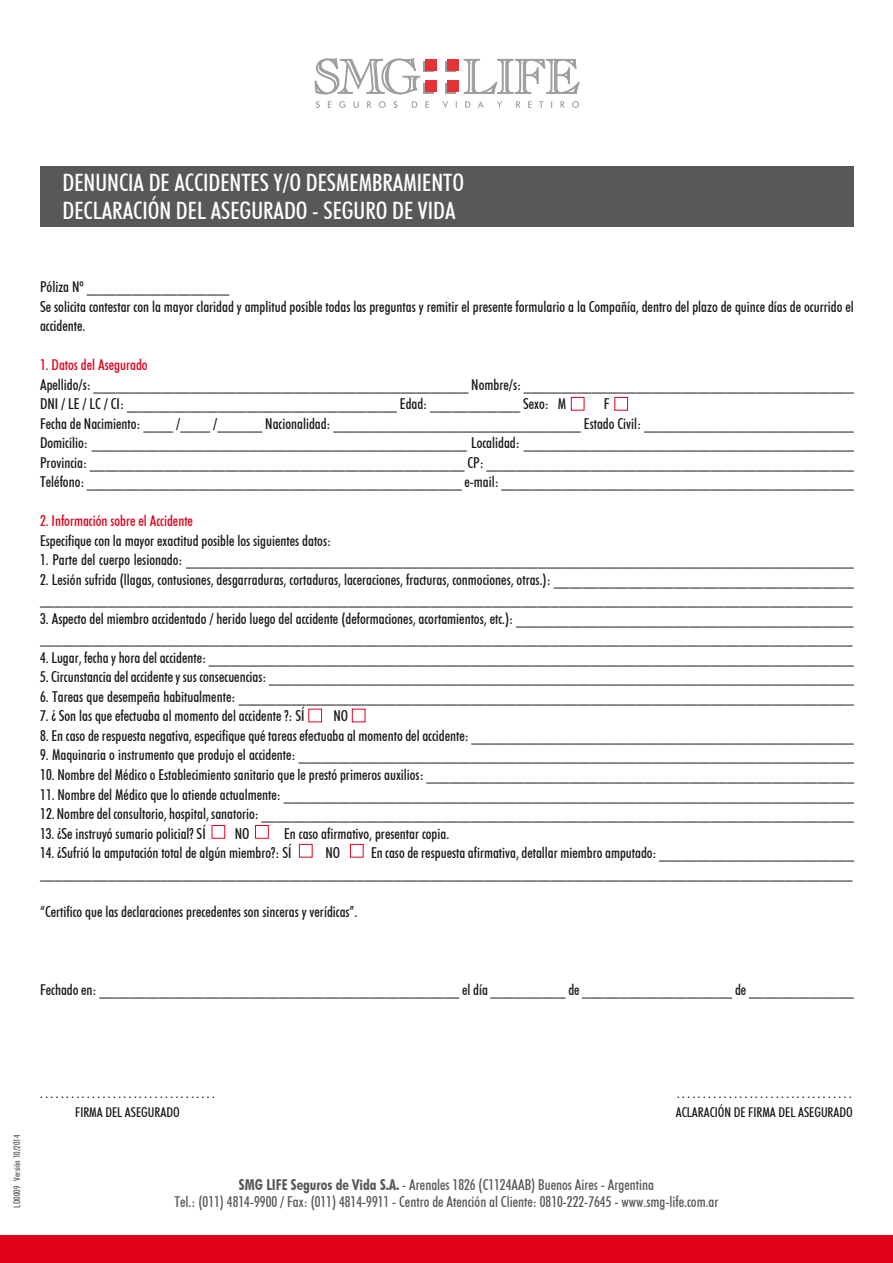
<style>
.page{position:relative;width:893px;height:1263px;background:#fff}
.page>*{position:absolute;margin:0;border:0;box-sizing:border-box;transform-origin:0 0}
.t1{font:500 condensed 24px/28.8px "Futura BT";color:#fff}
.t2{font:500 condensed 15px/19.5px "Futura BT";color:#1a171c}
.t3{font:500 condensed 15px/17.2px "Futura BT";color:#58585a;text-align:center}
.t4{font:500 condensed 15px "Futura BT";color:#e2001a}
.t5{font:500 condensed 13.5px/19px "Futura BT";color:#1a171c}
.t6{font:500 condensed 9px "Futura BT";color:#58585a}
.s1{font-weight:700}
</style>
<div class="page">
<svg style="left:315px;top:58px;width:105px;height:36px"></svg>
<div style="left:423px;top:61px;width:11px;height:11px;background:#9c9e9f"></div>
<div style="left:425px;top:59px;width:11px;height:12px;background:#e53138"></div>
<div style="left:423px;top:83px;width:11px;height:11px;background:#9c9e9f"></div>
<div style="left:425px;top:81px;width:11px;height:11px;background:#e53138"></div>
<svg style="left:445px;top:83px;width:11px;height:11px"></svg>
<div style="left:448px;top:81px;width:11px;height:11px;background:#e53138"></div>
<svg style="left:445px;top:61px;width:11px;height:11px"></svg>
<div style="left:448px;top:59px;width:11px;height:12px;background:#e53138"></div>
<svg style="left:464px;top:59px;width:116px;height:35px"></svg>
<svg style="left:316px;top:101px;width:263px;height:7px"></svg>
<div style="left:40px;top:167px;width:814px;height:60px;background:#58585a"></div>
<div style="left:0;top:1235px;width:893px;height:28px;background:#e2001a"></div>
<div style="left:571px;top:397px;width:13px;height:14px;background:#fff;border:1px solid #e2001a"></div>
<div style="left:614px;top:397px;width:14px;height:14px;background:#fff;border:1px solid #e2001a"></div>
<div style="left:308px;top:709px;width:14px;height:13px;background:#fff;border:1px solid #e2001a"></div>
<div style="left:352px;top:709px;width:13px;height:13px;background:#fff;border:1px solid #e2001a"></div>
<div style="left:212px;top:825px;width:13px;height:14px;background:#fff;border:1px solid #e2001a"></div>
<div style="left:255px;top:825px;width:14px;height:14px;background:#fff;border:1px solid #e2001a"></div>
<div style="left:299px;top:844px;width:14px;height:13px;background:#fff;border:1px solid #e2001a"></div>
<div style="left:350px;top:844px;width:14px;height:13px;background:#fff;border:1px solid #e2001a"></div>
<h1 class="t1" style="left:63px;top:167px;width:403px">DENUNCIA DE ACCIDENTES Y/O DESMEMBRAMIENTO<br>DECLARACIÓN DEL ASEGURADO - SEGURO DE VIDA</h1>
<p class="t2" style="left:40px;top:277px;width:815px">Póliza Nº ___________________<br>Se solicita contestar con la mayor claridad y amplitud posible todas las preguntas y remitir el presente formulario a la Compañía, dentro del plazo de quince días de ocurrido el accidente.</p>
<p class="t4" style="left:40px;top:356px;width:109px">1. Datos del Asegurado</p>
<p class="t2" style="left:40px;top:375px;width:815px">Apellido/s: __________________________________________________ Nombre/s: ____________________________________________<br>DNI / LE / LC / CI: ____________________________________ Edad: ____________ Sexo: M</p>
<p class="t2" style="left:40px;top:394px;width:815px;text-indent:564px">F<br>Fecha de Nacimiento: ____ /____ /______ Nacionalidad: _________________________________ Estado Civil: ____________________________ Domicilio: __________________________________________________ Localidad: ____________________________________________ Provincia: __________________________________________________ CP: _________________________________________________ Teléfono: __________________________________________________ e-mail: _______________________________________________</p>
<p class="t4" style="left:40px;top:512px;width:154px">2. Información sobre el Accidente</p>
<p class="t2" style="left:40px;top:531px;width:293px">Especifique con la mayor exactitud posible los siguientes datos:</p>
<p class="t2" style="left:40px;top:550px;width:815px">1. Parte del cuerpo lesionado: _________________________________________________________________________________________</p>
<p class="t2" style="left:40px;top:570px;width:815px">2. Lesión sufrida (llagas, contusiones, desgarraduras, cortaduras, laceraciones, fracturas, conmociones, otras.): ________________________________________ ____________________________________________________________________________________________________________</p>
<p class="t2" style="left:40px;top:609px;width:815px">3. Aspecto del miembro accidentado / herido luego del accidente (deformaciones, acortamientos, etc.): _____________________________________________ ____________________________________________________________________________________________________________</p>
<p class="t2" style="left:40px;top:648px;width:815px">4. Lugar, fecha y hora del accidente: ______________________________________________________________________________________</p>
<p class="t2" style="left:40px;top:667px;width:815px">5. Circunstancia del accidente y sus consecuencias: ______________________________________________________________________________</p>
<p class="t2" style="left:40px;top:687px;width:815px">6. Tareas que desempeña habitualmente: __________________________________________________________________________________</p>
<p class="t2" style="left:40px;top:706px;width:266px">7. ¿ Son las que efectuaba al momento del accidente ?: SÍ</p>
<p class="t2" style="left:334px;top:706px;width:16px">NO</p>
<p class="t2" style="left:40px;top:726px;width:815px">8. En caso de respuesta negativa, especifique qué tareas efectuaba al momento del accidente: ___________________________________________________</p>
<p class="t2" style="left:40px;top:745px;width:815px">9. Maquinaria o instrumento que produjo el accidente: __________________________________________________________________________</p>
<p class="t2" style="left:40px;top:765px;width:815px">10. Nombre del Médico o Establecimiento sanitario que le prestó primeros auxilios: _________________________________________________________</p>
<p class="t2" style="left:40px;top:784px;width:815px">11. Nombre del Médico que lo atiende actualmente: ____________________________________________________________________________</p>
<p class="t2" style="left:40px;top:804px;width:815px">12. Nombre del consultorio, hospital, sanatorio: _______________________________________________________________________________</p>
<p class="t2" style="left:40px;top:823px;width:167px">13. ¿Se instruyó sumario policial? SÍ</p>
<p class="t2" style="left:235px;top:823px;width:16px">NO</p>
<p class="t2" style="left:284px;top:823px;width:167px">En caso afirmativo, presentar copia.</p>
<p class="t2" style="left:40px;top:843px;width:253px">14. ¿Sufrió la amputación total de algún miembro?: SÍ</p>
<p class="t2" style="left:325px;top:843px;width:16px">NO</p>
<p class="t2" style="left:40px;top:843px;width:816px;text-align:right">En caso de respuesta afirmativa, detallar miembro amputado: __________________________ ____________________________________________________________________________________________________________</p>
<p class="t2" style="left:40px;top:901px;width:319px">“Certifico que las declaraciones precedentes son sinceras y verídicas”.</p>
<p class="t2" style="left:40px;top:979px;width:815px">Fechado en: ________________________________________________ el día __________ de ____________________ de ______________</p>
<p class="t6" style="left:12px;top:1207px;width:74px;rotate:-90deg">LD0009 Versión 10/2014</p>
<p class="t5" style="left:40px;top:1083px;width:176px">. . . . . . . . . . . . . . . . . . . . . . . . . . . . . . . . . .</p>
<p class="t5" style="left:676px;top:1083px;width:178px">. . . . . . . . . . . . . . . . . . . . . . . . . . . . . . . . . .<br>ACLARACIÓN DE FIRMA DEL ASEGURADO</p>
<p class="t5" style="left:75px;top:1102px;width:106px">FIRMA DEL ASEGURADO</p>
<p class="t3" style="left:174px;top:1176px;width:545px"><span class="s1">SMG LIFE Seguros de Vida S.A.</span> - Arenales 1826 (C1124AAB) Buenos Aires - Argentina<br>Tel.: (011) 4814-9900 / Fax: (011) 4814-9911 - Centro de Atención al Cliente: 0810-222-7645 - www.smg-life.com.ar</p>
</div>
